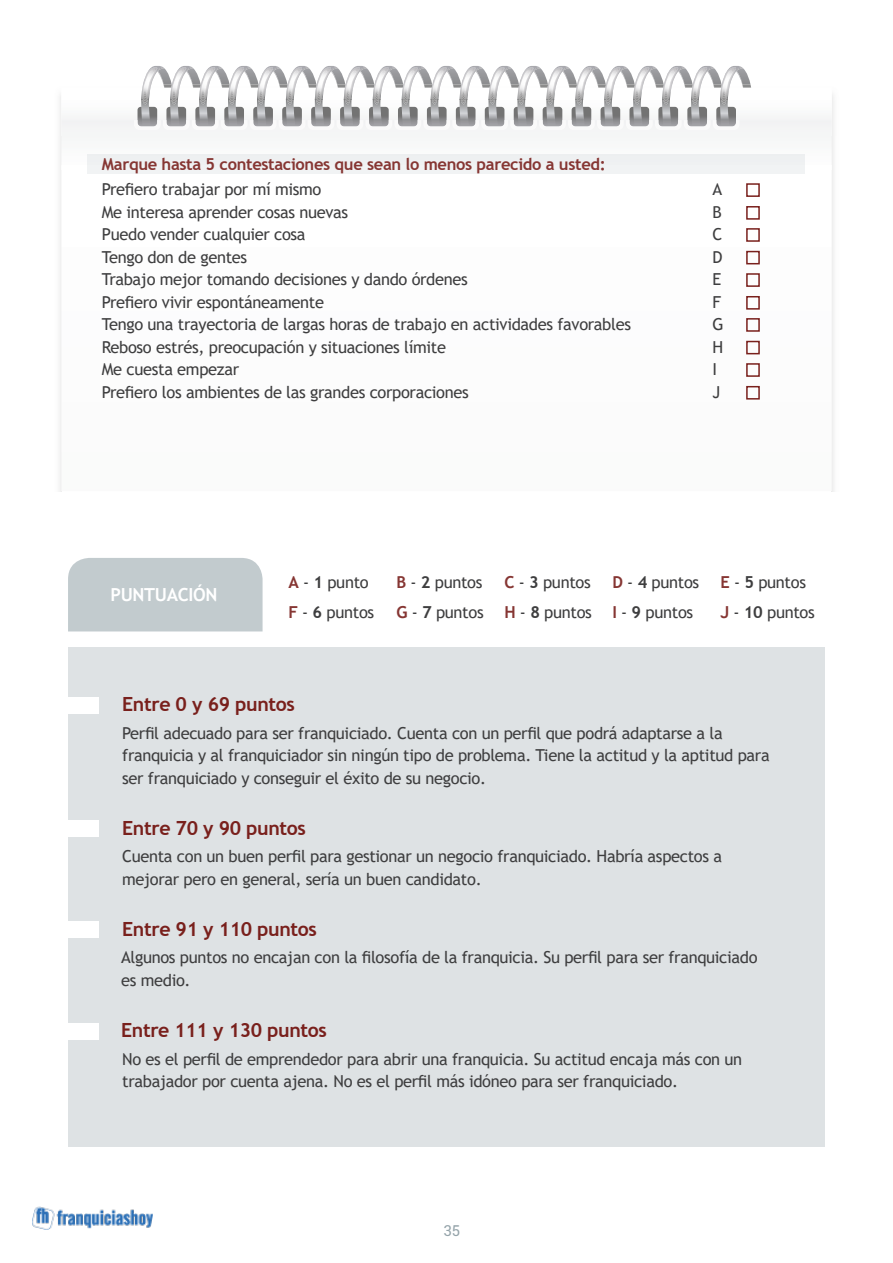
<style>
.page{position:relative;width:893px;height:1263px;background:#fff}
.page>*{position:absolute;margin:0;border:0;box-sizing:border-box;transform-origin:0 0}
.t1{font:700 19.5px "Trebuchet MS";letter-spacing:-.02em;color:#79201c}
.t2{font:700 18px "Trebuchet MS";letter-spacing:-.02em;color:#fff}
.t3{font:16.5px/22.5px "Trebuchet MS";letter-spacing:-.02em;color:#3e3e3f}
.t4{font:700 16.5px "Trebuchet MS";letter-spacing:-.02em;color:#863633}
.t5{font:15px "Roboto";color:#95a4aa}
.s1{font-weight:700;color:#863633}
.s2{font-weight:700}
</style>
<div class="page">
<div style="left:68px;top:647px;width:757px;height:499px;background:#dee2e4"></div>
<img style="left:57px;top:136px;width:4px;height:355px">
<svg style="left:134px;top:66px;width:617px;height:64px"></svg>
<img style="left:721px;top:68px;width:15px;height:35px">
<img style="left:721px;top:69px;width:14px;height:32px">
<img style="left:722px;top:69px;width:12px;height:30px">
<img style="left:722px;top:70px;width:12px;height:28px">
<img style="left:722px;top:70px;width:11px;height:26px">
<img style="left:722px;top:71px;width:10px;height:23px">
<div style="left:88px;top:154px;width:717px;height:19px;background:#eff1f2"></div>
<div style="left:68px;top:558px;width:195px;height:73px;background:#c2cbce"></div>
<div style="left:746px;top:183px;width:14px;height:14px;border:2px solid #79201c"></div>
<div style="left:746px;top:206px;width:14px;height:14px;border:2px solid #79201c"></div>
<div style="left:746px;top:228px;width:14px;height:14px;border:2px solid #79201c"></div>
<div style="left:746px;top:251px;width:14px;height:13px;border:2px solid #79201c"></div>
<div style="left:746px;top:273px;width:14px;height:14px;border:2px solid #79201c"></div>
<div style="left:746px;top:296px;width:14px;height:14px;border:2px solid #79201c"></div>
<div style="left:746px;top:318px;width:14px;height:14px;border:2px solid #79201c"></div>
<div style="left:746px;top:341px;width:14px;height:13px;border:2px solid #79201c"></div>
<div style="left:746px;top:363px;width:14px;height:14px;border:2px solid #79201c"></div>
<div style="left:746px;top:386px;width:14px;height:14px;border:2px solid #79201c"></div>
<div style="left:56px;top:697px;width:42px;height:16px;background:#fff"></div>
<div style="left:56px;top:820px;width:42px;height:17px;background:#fff"></div>
<div style="left:56px;top:921px;width:42px;height:17px;background:#fff"></div>
<div style="left:56px;top:1023px;width:42px;height:16px;background:#fff"></div>
<img style="left:33px;top:1206px;width:119px;height:23px">
<p class="t4" style="left:102px;top:153px;width:505px">Marque hasta 5 contestaciones que sean lo menos parecido a usted:</p>
<p class="t3" style="left:102px;top:178px;width:221px">Prefiero trabajar por mí mismo</p>
<p class="t3" style="left:102px;top:200px;width:248px">Me interesa aprender cosas nuevas</p>
<p class="t3" style="left:102px;top:223px;width:205px">Puedo vender cualquier cosa</p>
<p class="t3" style="left:102px;top:245px;width:147px">Tengo don de gentes</p>
<p class="t3" style="left:102px;top:268px;width:367px">Trabajo mejor tomando decisiones y dando órdenes</p>
<p class="t3" style="left:102px;top:290px;width:224px">Prefiero vivir espontáneamente</p>
<p class="t3" style="left:102px;top:313px;width:531px">Tengo una trayectoria de largas horas de trabajo en actividades favorables</p>
<p class="t3" style="left:102px;top:335px;width:346px">Reboso estrés, preocupación y situaciones límite</p>
<p class="t3" style="left:102px;top:358px;width:139px">Me cuesta empezar</p>
<p class="t3" style="left:102px;top:380px;width:368px">Prefiero los ambientes de las grandes corporaciones</p>
<p class="t3" style="left:713px;top:178px;width:11px">A</p>
<p class="t3" style="left:713px;top:200px;width:11px">B</p>
<p class="t3" style="left:713px;top:223px;width:11px">C</p>
<p class="t3" style="left:713px;top:245px;width:12px">D</p>
<p class="t3" style="left:713px;top:268px;width:10px">E</p>
<p class="t3" style="left:713px;top:290px;width:10px">F</p>
<p class="t3" style="left:713px;top:313px;width:13px">G</p>
<p class="t3" style="left:713px;top:335px;width:12px">H</p>
<p class="t3" style="left:713px;top:358px;width:6px">I</p>
<p class="t3" style="left:713px;top:380px;width:9px">J</p>
<p class="t2" style="left:111px;top:584px;width:108px">PUNTUACIÓN</p>
<p class="t3" style="left:288px;top:571px;width:82px"><span class="s1">A</span> - <span class="s2">1</span> punto</p>
<p class="t3" style="left:396px;top:571px;width:88px"><span class="s1">B</span> - <span class="s2">2</span> puntos</p>
<p class="t3" style="left:504px;top:571px;width:88px"><span class="s1">C</span> - <span class="s2">3</span> puntos</p>
<p class="t3" style="left:612px;top:571px;width:88px"><span class="s1">D</span> - <span class="s2">4</span> puntos</p>
<p class="t3" style="left:720px;top:571px;width:87px"><span class="s1">E</span> - <span class="s2">5</span> puntos</p>
<p class="t3" style="left:288px;top:601px;width:87px"><span class="s1">F</span> - <span class="s2">6</span> puntos</p>
<p class="t3" style="left:396px;top:601px;width:89px"><span class="s1">G</span> - <span class="s2">7</span> puntos</p>
<p class="t3" style="left:504px;top:601px;width:190px"><span class="s1">H</span> - <span class="s2">8</span> puntos <span class="s1">I</span> - <span class="s2">9</span> puntos</p>
<p class="t3" style="left:720px;top:601px;width:96px"><span class="s1">J</span> - <span class="s2">10</span> puntos</p>
<p class="t1" style="left:122px;top:692px;width:174px">Entre 0 y 69 puntos</p>
<p class="t3" style="left:122px;top:721px;width:649px">Perfil adecuado para ser franquiciado. Cuenta con un perfil que podrá adaptarse a la franquicia y al franquiciador sin ningún tipo de problema. Tiene la actitud y la aptitud para ser franquiciado y conseguir el éxito de su negocio.</p>
<p class="t1" style="left:122px;top:815px;width:185px">Entre 70 y 90 puntos</p>
<p class="t3" style="left:122px;top:845px;width:601px">Cuenta con un buen perfil para gestionar un negocio franquiciado. Habría aspectos a mejorar pero en general, sería un buen candidato.</p>
<p class="t1" style="left:122px;top:917px;width:196px">Entre 91 y 110 puntos</p>
<p class="t3" style="left:121px;top:946px;width:638px">Algunos puntos no encajan con la filosofía de la franquicia. Su perfil para ser franquiciado es medio.</p>
<p class="t1" style="left:121px;top:1018px;width:207px">Entre 111 y 130 puntos</p>
<p class="t3" style="left:122px;top:1047px;width:621px">No es el perfil de emprendedor para abrir una franquicia. Su actitud encaja más con un trabajador por cuenta ajena. No es el perfil más idóneo para ser franquiciado.</p>
<p class="t5" style="left:443px;top:1220px;width:18px">35</p>
</div>
